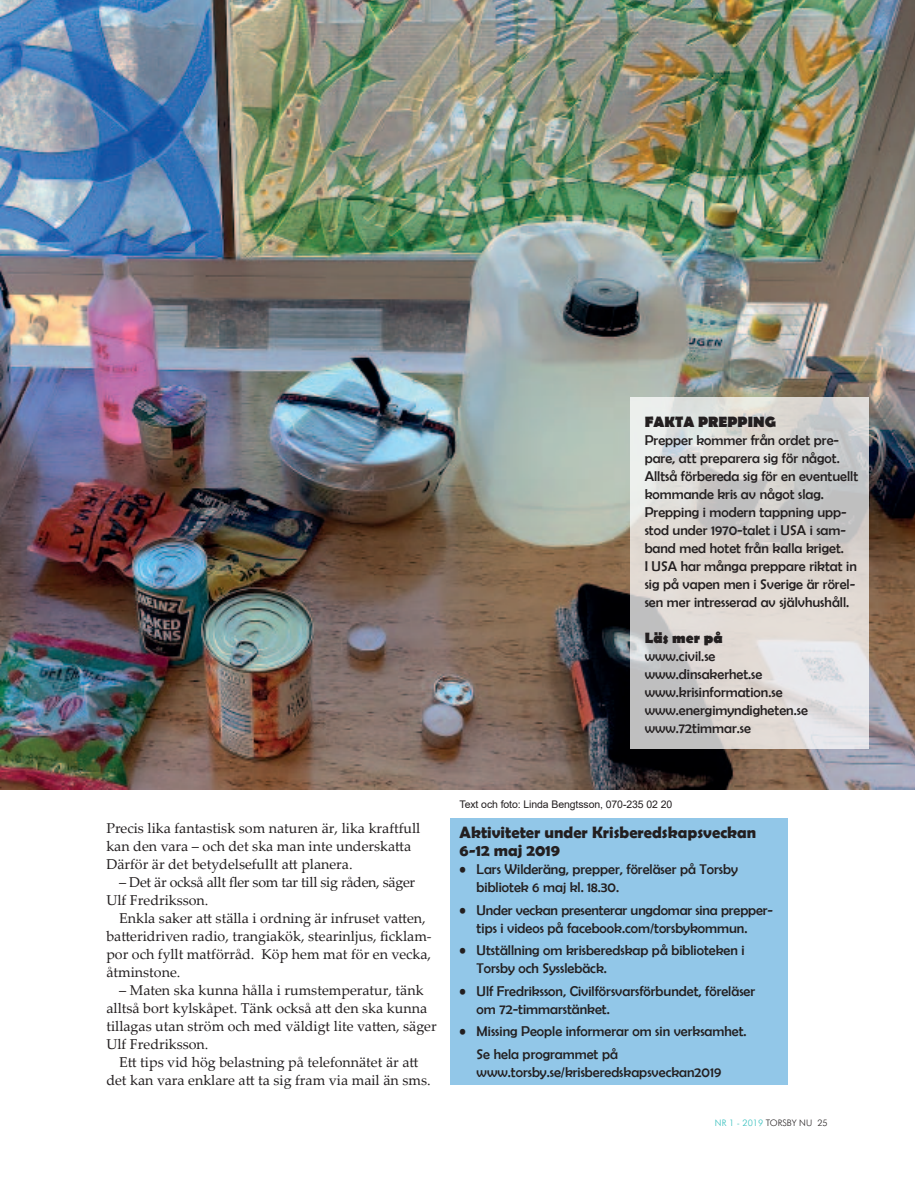
<style>
.page{position:relative;width:915px;height:1191px;background:#fff}
.page>*{position:absolute;margin:0;border:0;box-sizing:border-box;transform-origin:0 0}
.t1{font:700 16.5px/18px "Berlin Sans FB Demi";color:#231f20}
.t2{font:700 15px "Berlin Sans FB";color:#231f20}
.t3{font:14.25px/18px "Berlin Sans FB";color:#231f20}
.t4{font:14.25px/18px "Palatino Linotype";color:#231f20}
.t5{font:14.25px/18px "Palatino Linotype";letter-spacing:-.02em;color:#231f20}
.t6{font:10.5px "Arial";letter-spacing:-.01em;color:#231f20}
.t7{font:300 9px "Futura BT";color:#231f20}
.s1{color:#31bebc}
</style>
<div class="page">
<div style="left:449px;top:817px;width:338px;height:267px;background:#92c7e8"></div>
<img style="left:0;top:0;width:914px;height:789px">
<svg style="left:629px;top:397px;width:238px;height:351px;fill:#ded8d3"></svg>
<p class="t2" style="left:644px;top:413px;width:133px">FAKTA PREPPING</p>
<p class="t3" style="left:644px;top:431px;width:215px">Prepper kommer från ordet pre&shy;pare, att preparera sig för något.<br>Alltså förbereda sig för en eventuellt kommande kris av något slag.<br>Prepping i modern tappning upp&shy;stod under 1970-talet i USA i sam&shy;band med hotet från kalla kriget.<br>I USA har många preppare riktat in sig på vapen men i Sverige är rörel&shy;sen mer intresserad av självhushåll.</p>
<p class="t2" style="left:644px;top:629px;width:80px">Läs mer på</p>
<p class="t3" style="left:644px;top:647px;width:165px">www.civil.se www.dinsakerhet.se www.krisinformation.se www.energimyndigheten.se www.72timmar.se</p>
<p class="t4" style="left:106px;top:818px;width:315px">Precis lika fantastisk som naturen är, lika kraftfull kan den vara – och det ska man inte underskatta<br>Därför är det betydelsefullt att planera.</p>
<p class="t5" style="left:106px;top:872px;width:310px;text-indent:13px">– Det är också allt fler som tar till sig råden, säger<br>Ulf Fredriksson.</p>
<p class="t4" style="left:106px;top:908px;width:327px;text-indent:13px">Enkla saker att ställa i ordning är infruset vatten, batteridriven radio, trangiakök, stearinljus, ficklam&shy;por och fyllt matförråd. Köp hem mat för en vecka, åtminstone.</p>
<p class="t4" style="left:106px;top:980px;width:332px;text-indent:13px">– Maten ska kunna hålla i rumstemperatur, tänk alltså bort kylskåpet. Tänk också att den ska kunna tillagas utan ström och med väldigt lite vatten, säger Ulf Fredriksson.</p>
<p class="t4" style="left:106px;top:1052px;width:325px;text-align:center">Ett tips vid hög belastning på telefonnätet är att<br>det kan vara enklare att ta sig fram via mail än sms.</p>
<p class="t6" style="left:459px;top:797px;width:214px">Text och foto: Linda Bengtsson, 070-235 02 20</p>
<p class="t1" style="left:459px;top:823px;width:298px">Aktiviteter under Krisberedskapsveckan<br>6-12 maj 2019</p>
<p class="t3" style="left:476px;top:860px;width:263px;text-indent:-17px">• Lars Wilderäng, prepper, föreläser på Torsby bibliotek 6 maj kl. 18.30.</p>
<p class="t3" style="left:459px;top:901px;width:315px;text-align:center">• Under veckan presenterar ungdomar sina prepper&shy;tips i videos på facebook.com/torsbykommun.</p>
<p class="t3" style="left:476px;top:941px;width:269px;text-indent:-17px">• Utställning om krisberedskap på biblioteken i<br>Torsby och Sysslebäck.</p>
<p class="t3" style="left:476px;top:982px;width:280px;text-indent:-17px">• Ulf Fredriksson, Civilförsvarsförbundet, föreläser om 72-timmarstänket.</p>
<p class="t3" style="left:476px;top:1020px;width:271px;line-height:22.5px;text-indent:-17px">• Missing People informerar om sin verksamhet.<br>Se hela programmet på</p>
<p class="t3" style="left:476px;top:1063px;width:246px">www.torsby.se/krisberedskapsveckan2019</p>
<p class="t7" style="left:714px;top:1116px;width:114px"><span class="s1">NR 1 - 2019</span> TORSBY NU 25</p>
</div>
